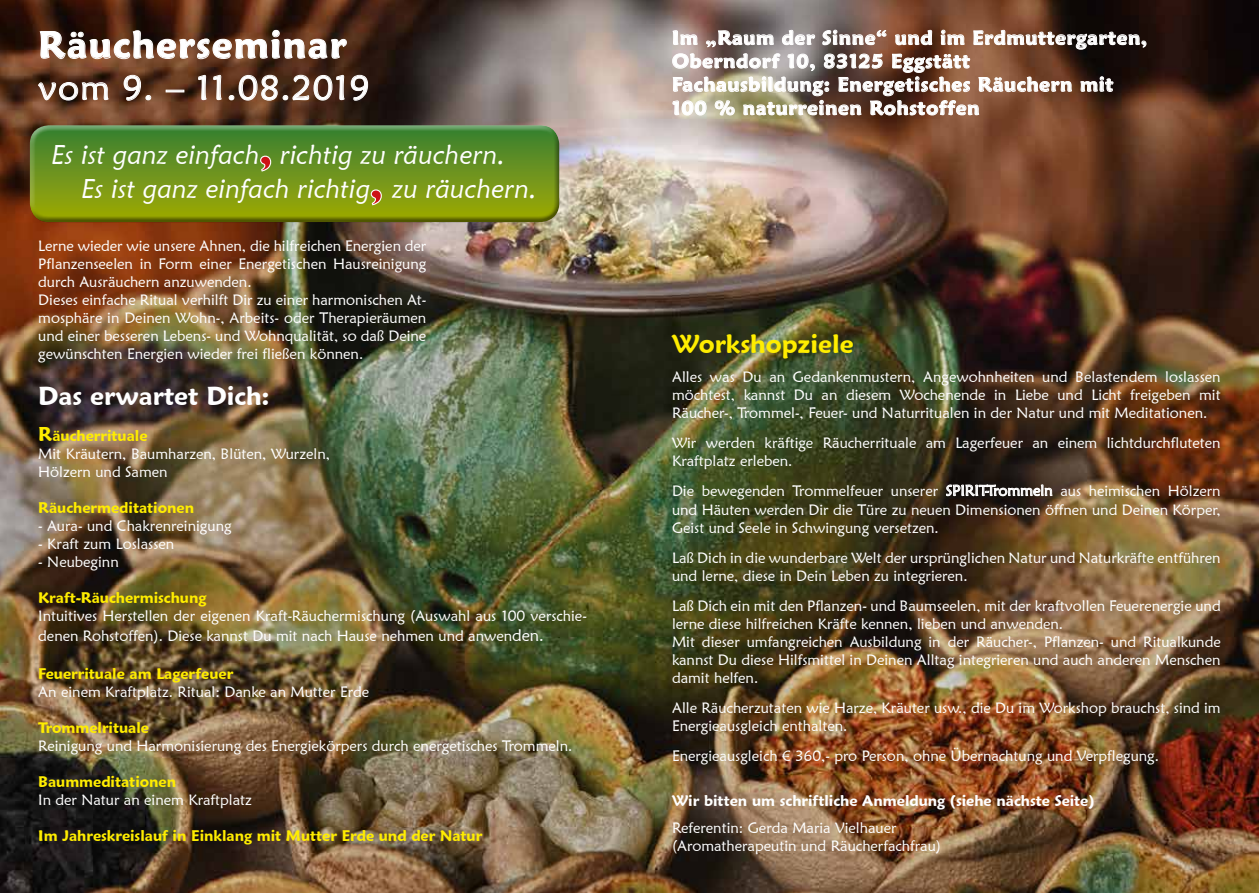
<style>
.page{position:relative;width:1259px;height:893px;background:#fff}
.page>*{position:absolute;margin:0;border:0;box-sizing:border-box;transform-origin:0 0}
.t1{font:italic 60.75px "Maiandra GD";color:#cd1316}
.t2{font:600 37.5px "Maiandra GD";letter-spacing:.04em;color:#fff}
.t3{font:34.5px "Maiandra GD";letter-spacing:.04em;color:#fff}
.t4{font:italic 27px/33.8px "Maiandra GD";color:#fff}
.t5{font:600 25.5px "Maiandra GD";color:#fff}
.t6{font:600 25.5px "Maiandra GD";color:#ffed00}
.t7{font:600 19.5px/23.4px "Maiandra GD";letter-spacing:.04em;color:#fff}
.t8{font:15px/18px "Maiandra GD";color:#fff}
.t9{font:600 15px "Maiandra GD";color:#ffed00}
.t10{font:600 15px "Maiandra GD";color:#fff}
.s1{font-weight:600;font-size:19.5px;color:#ffed00}
.s2{font-weight:600;color:#ffed00}
.s3{font-size:16.5px}
</style>
<div class="page">
<img style="left:0;top:0;width:1259px;height:893px">
<svg style="left:38px;top:30px;width:330px;height:71px;background:#694735"></svg>
<svg style="left:945px;top:484px;width:108px;height:13px"></svg>
<img style="left:672px;top:29px;width:474px;height:110px">
<div style="left:30px;top:125px;width:531px;height:90px;background:#fff;opacity:.5"></div>
<div style="left:30px;top:130px;width:532px;height:94px;background:#000;opacity:.5"></div>
<svg style="left:258px;top:154px;width:14px;height:19px"></svg>
<svg style="left:369px;top:188px;width:14px;height:19px"></svg>
<h2 class="t2" style="left:38px;top:22px;width:309px">Räucherseminar</h2>
<h3 class="t3" style="left:38px;top:66px;width:332px">vom 9. – 11.08.2019</h3>
<h3 class="t4" style="left:52px;top:137px;width:210px">Es ist ganz einfach</h3>
<h3 class="t4" style="left:82px;top:137px;width:425px;text-indent:198px">richtig zu räuchern.<br>Es ist ganz einfach richtig</h3>
<h1 class="t1" style="left:260px;top:106px;width:18px">,</h1>
<h3 class="t4" style="left:392px;top:171px;width:146px">zu räuchern.</h3>
<h1 class="t1" style="left:370px;top:139px;width:18px">,</h1>
<p class="t8" style="left:38px;top:237px;width:390px">Lerne wieder wie unsere Ahnen, die hilfreichen Energien der Pflanzenseelen in Form einer Energetischen Hausreinigung durch Ausräuchern anzuwenden.<br>Dieses einfache Ritual verhilft Dir zu einer harmonischen At&shy;mosphäre in Deinen Wohn-, Arbeits- oder Therapieräumen und einer besseren Lebens- und Wohnqualität, so daß Deine gewünschten Energien wieder frei fließen können.</p>
<h3 class="t5" style="left:38px;top:380px;width:233px">Das erwartet Dich:</h3>
<p class="t8" style="left:38px;top:427px;width:293px"><span class="s1">R</span><span class="s2">äucherrituale<br></span>Mit Kräutern, Baumharzen, Blüten, Wurzeln,<br>Hölzern und Samen</p>
<p class="t9" style="left:38px;top:499px;width:157px">Räuchermeditationen</p>
<p class="t8" style="left:38px;top:517px;width:195px">- Aura- und Chakrenreinigung</p>
<p class="t8" style="left:38px;top:535px;width:137px">- Kraft zum Loslassen</p>
<p class="t8" style="left:38px;top:553px;width:82px">- Neubeginn</p>
<p class="t9" style="left:38px;top:589px;width:170px">Kraft-Räuchermischung</p>
<p class="t8" style="left:38px;top:606px;width:550px;line-height:19.8px">Intuitives Herstellen der eigenen Kraft-Räuchermischung (Auswahl aus 100 verschie&shy;denen Rohstoffen). Diese kannst Du mit nach Hause nehmen und anwen<span class="s3">den.</span></p>
<p class="t9" style="left:38px;top:664px;width:196px">Feuerrituale am Lagerfeuer</p>
<p class="t8" style="left:38px;top:682px;width:332px">An einem Kraftplatz. Ritual: Danke an Mutter Erde</p>
<p class="t9" style="left:38px;top:718px;width:112px">Trommelrituale</p>
<p class="t8" style="left:38px;top:736px;width:535px">Reinigung und Harmonisierung des Energiekörpers durch energetisches Trommeln.</p>
<p class="t9" style="left:38px;top:772px;width:139px">Baummeditationen</p>
<p class="t8" style="left:38px;top:790px;width:215px">In der Natur an einem Kraftplatz</p>
<p class="t9" style="left:38px;top:826px;width:445px">Im Jahreskreislauf in Einklang mit Mutter Erde und der Natur</p>
<h3 class="t7" style="left:672px;top:26px;width:476px">Im „Raum der Sinne“ und im Erdmuttergarten, Oberndorf 10, 83125 Eggstätt<br>Fachausbildung: Energetisches Räuchern mit 100 % naturreinen Rohstoffen</h3>
<h3 class="t6" style="left:672px;top:329px;width:183px">Workshopziele</h3>
<p class="t8" style="left:672px;top:367px;width:550px;text-align:justify">Alles was Du an Gedankenmustern, Angewohnheiten und Belastendem loslassen möchtest, kannst Du an diesem Wochenende in Liebe und Licht freigeben mit Räucher-, Trommel-, Feuer- und Naturritualen in der Natur und mit Meditationen.</p>
<p class="t8" style="left:672px;top:433px;width:550px">Wir werden kräftige Räucherrituale am Lagerfeuer an einem lichtdurchfluteten<br>Kraftplatz erleben.</p>
<p class="t8" style="left:672px;top:480px;width:550px;line-height:19.8px">Die bewegenden Trommelfeuer unserer SPIRIT-Trommeln aus heimischen Hölzern und Häuten werden Dir die Türe zu neuen Dimensionen öffnen und Deinen Körper,</p>
<p class="t8" style="left:672px;top:513px;width:550px;line-height:30px">Geist und Seele in Schwingung versetzen.<br>Laß Dich in die wunderbare Welt der ursprünglichen Natur und Naturkräfte entführen</p>
<p class="t8" style="left:672px;top:561px;width:550px;line-height:30px">und lerne, diese in Dein Leben zu integrieren.<br>Laß Dich ein mit den Pflanzen- und Baumseelen, mit der kraftvollen Feuerenergie und</p>
<p class="t8" style="left:672px;top:615px;width:550px">lerne diese hilfreichen Kräfte kennen, lieben und anwenden.<br>Mit dieser umfangreichen Ausbildung in der Räucher-, Pflanzen- und Ritualkunde kannst Du diese Hilfsmittel in Deinen Alltag integrieren und auch anderen Menschen damit helfen.</p>
<p class="t8" style="left:672px;top:699px;width:550px">Alle Räucherzutaten wie Harze, Kräuter usw., die Du im Workshop brauchst, sind im<br>Energieausgleich enthalten.</p>
<p class="t8" style="left:672px;top:747px;width:488px">Energieausgleich € 360,- pro Person, ohne Übernachtung und Verpflegung.</p>
<p class="t10" style="left:672px;top:792px;width:424px">Wir bitten um schriftliche Anmeldung (siehe nächste Seite)</p>
<p class="t8" style="left:672px;top:819px;width:271px">Referentin: Gerda Maria Vielhauer (Aromatherapeutin und Räucherfachfrau)</p>
</div>
